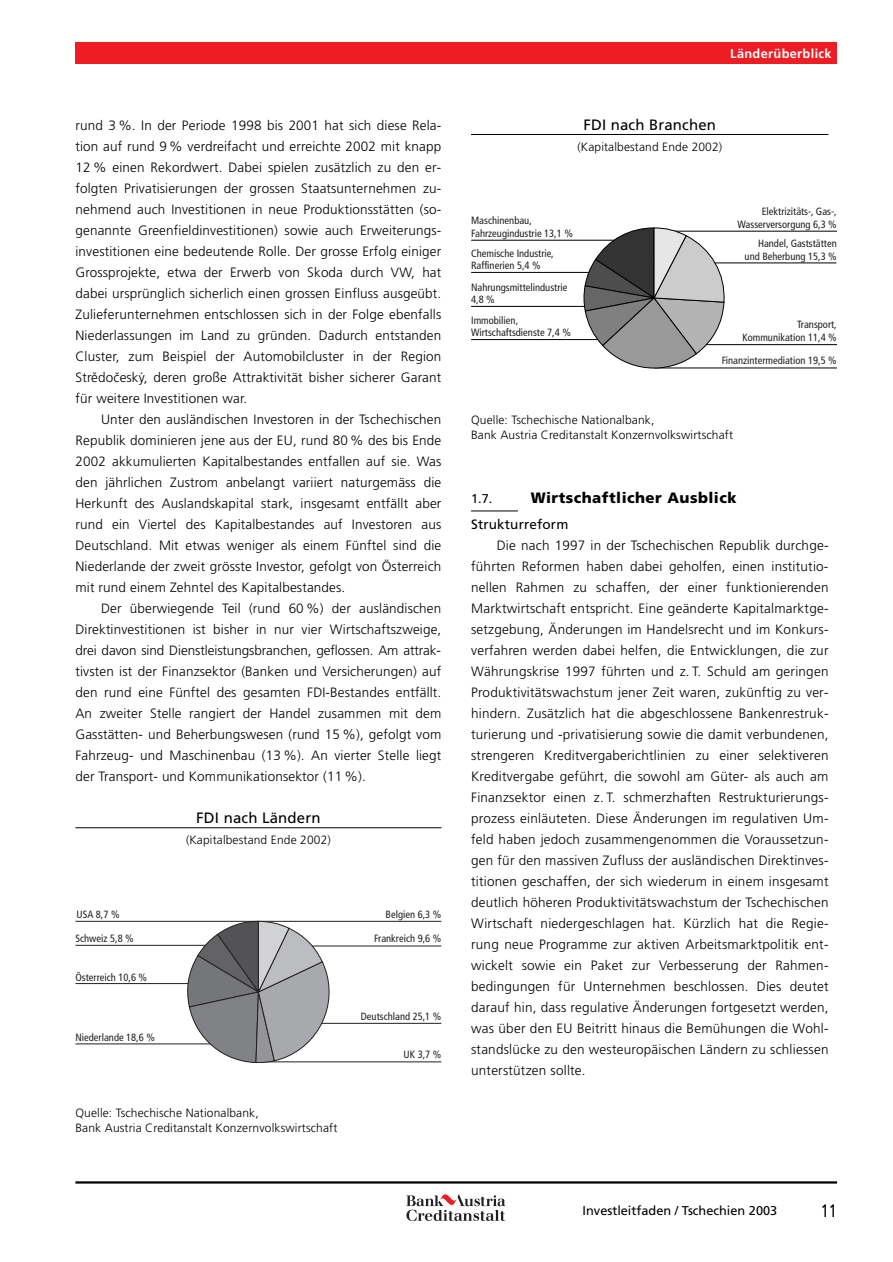
<style>
.page{position:relative;width:893px;height:1262px;background:#fff}
.page>*{position:absolute;margin:0;border:0;box-sizing:border-box;transform-origin:0 0}
.t1{font:18px "Frutiger";color:#000;scale:.8 1}
.t2{font:15px "Frutiger";letter-spacing:.01em;color:#000}
.t3{font:900 15px "Frutiger";letter-spacing:.03em;color:#000}
.t4{font:300 13.5px/21px "Frutiger";letter-spacing:.01em;color:#000;text-align:justify}
.t5{font:13.5px "Frutiger";letter-spacing:.01em;color:#000}
.t6{font:12.75px "Frutiger";color:#000}
.t7{font:700 12.75px "Frutiger";letter-spacing:.03em;color:#fff}
.t8{font:300 12px/15px "Frutiger";letter-spacing:.01em;color:#000}
.t9{font:condensed 10.5px/12.8px "Frutiger";color:#231f20}
</style>
<div class="page">
<div style="left:75px;top:43px;width:762px;height:21px;background:#ee1d23"></div>
<svg style="left:406px;top:1194px;width:99px;height:27px"></svg>
<hr style="left:75px;top:1181px;width:762px;height:2px;background:#000">
<hr style="left:75px;top:827px;width:366px;height:1px;background:#000">
<hr style="left:471px;top:134px;width:357px;height:1px;background:#000">
<hr style="left:471px;top:510px;width:47px;height:1px;background:#000">
<hr style="left:258px;top:1061px;width:183px;height:1px;background:#231f20">
<hr style="left:307px;top:1023px;width:134px;height:1px;background:#231f20">
<hr style="left:75px;top:945px;width:137px;height:1px;background:#231f20">
<hr style="left:75px;top:921px;width:183px;height:1px;background:#231f20">
<hr style="left:258px;top:921px;width:183px;height:1px;background:#231f20">
<hr style="left:75px;top:983px;width:202px;height:1px;background:#231f20">
<hr style="left:307px;top:945px;width:134px;height:1px;background:#231f20">
<hr style="left:75px;top:1043px;width:139px;height:1px;background:#231f20">
<svg style="left:185px;top:921px;width:154px;height:141px"></svg>
<hr style="left:471px;top:240px;width:146px;height:1px;background:#000">
<hr style="left:471px;top:306px;width:113px;height:1px;background:#000">
<hr style="left:471px;top:339px;width:152px;height:1px;background:#000">
<hr style="left:471px;top:272px;width:126px;height:1px;background:#000">
<hr style="left:654px;top:368px;width:183px;height:1px;background:#000">
<hr style="left:654px;top:344px;width:183px;height:1px;background:#000">
<hr style="left:654px;top:231px;width:183px;height:1px;background:#000">
<hr style="left:637px;top:263px;width:199px;height:1px;background:#000">
<svg style="left:583px;top:227px;width:142px;height:142px"></svg>
<p class="t4" style="left:75px;top:115px;width:367px">rund 3 %. In der Periode 1998 bis 2001 hat sich diese Rela&shy;tion auf rund 9 % verdreifacht und erreichte 2002 mit knapp 12 % einen Rekordwert. Dabei spielen zusätzlich zu den er&shy;folgten Privatisierungen der grossen Staatsunternehmen zu&shy;nehmend auch Investitionen in neue Produktionsstätten (so&shy;genannte Greenfieldinvestitionen) sowie auch Erweiterungs&shy;investitionen eine bedeutende Rolle. Der grosse Erfolg einiger Grossprojekte, etwa der Erwerb von Skoda durch VW, hat dabei ursprünglich sicherlich einen grossen Einfluss ausgeübt.<br>Zulieferunternehmen entschlossen sich in der Folge ebenfalls Niederlassungen im Land zu gründen. Dadurch entstanden Cluster, zum Beispiel der Automobilcluster in der Region Strˇedo ˇcesk´y, deren große Attraktivität bisher sicherer Garant für weitere Investitionen war.</p>
<p class="t4" style="left:75px;top:409px;width:367px;text-indent:26px">Unter den ausländischen Investoren in der Tschechischen Republik dominieren jene aus der EU, rund 80 % des bis Ende 2002 akkumulierten Kapitalbestandes entfallen auf sie. Was den jährlichen Zustrom anbelangt variiert naturgemäss die Herkunft des Auslandskapital stark, insgesamt entfällt aber rund ein Viertel des Kapitalbestandes auf Investoren aus Deutschland. Mit etwas weniger als einem Fünftel sind die Niederlande der zweit grösste Investor, gefolgt von Österreich mit rund einem Zehntel des Kapitalbestandes.</p>
<p class="t4" style="left:75px;top:598px;width:367px;text-indent:26px">Der überwiegende Teil (rund 60 %) der ausländischen Direktinvestitionen ist bisher in nur vier Wirtschaftszweige, drei davon sind Dienstleistungsbranchen, geflossen. Am attrak&shy;tivsten ist der Finanzsektor (Banken und Versicherungen) auf den rund eine Fünftel des gesamten FDI-Bestandes entfällt.<br>An zweiter Stelle rangiert der Handel zusammen mit dem Gasstätten- und Beherbungswesen (rund 15 %), gefolgt vom Fahrzeug- und Maschinenbau (13 %). An vierter Stelle liegt der Transport- und Kommunikationsektor (11 %).</p>
<p class="t2" style="left:196px;top:811px;width:126px">FDI nach Ländern</p>
<p class="t8" style="left:186px;top:833px;width:146px">(Kapitalbestand Ende 2002)</p>
<p class="t9" style="left:76px;top:909px;width:45px">USA 8,7 %</p>
<p class="t9" style="left:385px;top:909px;width:57px">Belgien 6,3 %</p>
<p class="t9" style="left:374px;top:933px;width:69px">Frankreich 9,6 %</p>
<p class="t9" style="left:75px;top:933px;width:60px">Schweiz 5,8 %</p>
<p class="t9" style="left:75px;top:971px;width:73px">Österreich 10,6 %</p>
<p class="t9" style="left:75px;top:1031px;width:81px">Niederlande 18,6 %</p>
<p class="t8" style="left:75px;top:1106px;width:263px">Quelle: Tschechische Nationalbank,<br>Bank Austria Creditanstalt Konzernvolkswirtschaft</p>
<p class="t9" style="left:361px;top:1010px;width:82px">Deutschland 25,1 %</p>
<p class="t9" style="left:403px;top:1049px;width:39px">UK 3,7 %</p>
<p class="t7" style="left:730px;top:48px;width:103px">Länderüberblick</p>
<p class="t2" style="left:583px;top:118px;width:134px">FDI nach Branchen</p>
<p class="t8" style="left:577px;top:140px;width:146px">(Kapitalbestand Ende 2002)</p>
<p class="t9" style="left:471px;top:215px;width:103px">Maschinenbau,<br>Fahrzeugindustrie 13,1 %</p>
<p class="t9" style="left:471px;top:247px;width:84px">Chemische Industrie,<br>Raffinerien 5,4 %</p>
<p class="t9" style="left:471px;top:281px;width:98px">Nahrungsmittelindustrie<br>4,8 %</p>
<p class="t9" style="left:471px;top:314px;width:101px">Immobilien,<br>Wirtschaftsdienste 7,4 %</p>
<p class="t9" style="left:737px;top:206px;width:101px;text-align:right">Elektrizitäts-, Gas-,<br>Wasserversorgung 6,3 %</p>
<p class="t9" style="left:744px;top:238px;width:94px;text-align:right">Handel, Gaststätten und Beherbung 15,3 %</p>
<p class="t9" style="left:742px;top:319px;width:96px;text-align:right">Transport,<br>Kommunikation 11,4 %</p>
<p class="t9" style="left:721px;top:355px;width:117px">Finanzintermediation 19,5 %</p>
<p class="t8" style="left:471px;top:413px;width:263px">Quelle: Tschechische Nationalbank,<br>Bank Austria Creditanstalt Konzernvolkswirtschaft</p>
<p class="t6" style="left:471px;top:493px;width:23px">1.7.</p>
<p class="t3" style="left:530px;top:492px;width:207px">Wirtschaftlicher Ausblick</p>
<p class="t5" style="left:471px;top:518px;width:99px">Strukturreform</p>
<p class="t4" style="left:471px;top:535px;width:359px;text-indent:26px">Die nach 1997 in der Tschechischen Republik durchge&shy;führten Reformen haben dabei geholfen, einen institutio&shy;nellen Rahmen zu schaffen, der einer funktionierenden Marktwirtschaft entspricht. Eine geänderte Kapitalmarktge&shy;setzgebung, Änderungen im Handelsrecht und im Konkurs&shy;verfahren werden dabei helfen, die Entwicklungen, die zur Währungskrise 1997 führten und z. T. Schuld am geringen Produktivitätswachstum jener Zeit waren, zukünftig zu ver&shy;hindern. Zusätzlich hat die abgeschlossene Bankenrestruk&shy;turierung und -privatisierung sowie die damit verbundenen, strengeren Kreditvergaberichtlinien zu einer selektiveren Kreditvergabe geführt, die sowohl am Güter- als auch am Finanzsektor einen z. T. schmerzhaften Restrukturierungs&shy;prozess einläuteten. Diese Änderungen im regulativen Um&shy;feld haben jedoch zusammengenommen die Voraussetzun&shy;gen für den massiven Zufluss der ausländischen Direktinves&shy;titionen geschaffen, der sich wiederum in einem insgesamt deutlich höheren Produktivitätswachstum der Tschechischen Wirtschaft niedergeschlagen hat. Kürzlich hat die Regie&shy;rung neue Programme zur aktiven Arbeitsmarktpolitik ent&shy;wickelt sowie ein Paket zur Verbesserung der Rahmen&shy;bedingungen für Unternehmen beschlossen. Dies deutet darauf hin, dass regulative Änderungen fortgesetzt werden, was über den EU Beitritt hinaus die Bemühungen die Wohl&shy;standslücke zu den westeuropäischen Ländern zu schliessen unterstützen sollte.</p>
<p class="t6" style="left:582px;top:1205px;width:196px">Investleitfaden / Tschechien 2003</p>
<h1 class="t1" style="left:820px;top:1203px;width:22px">11</h1>
</div>
